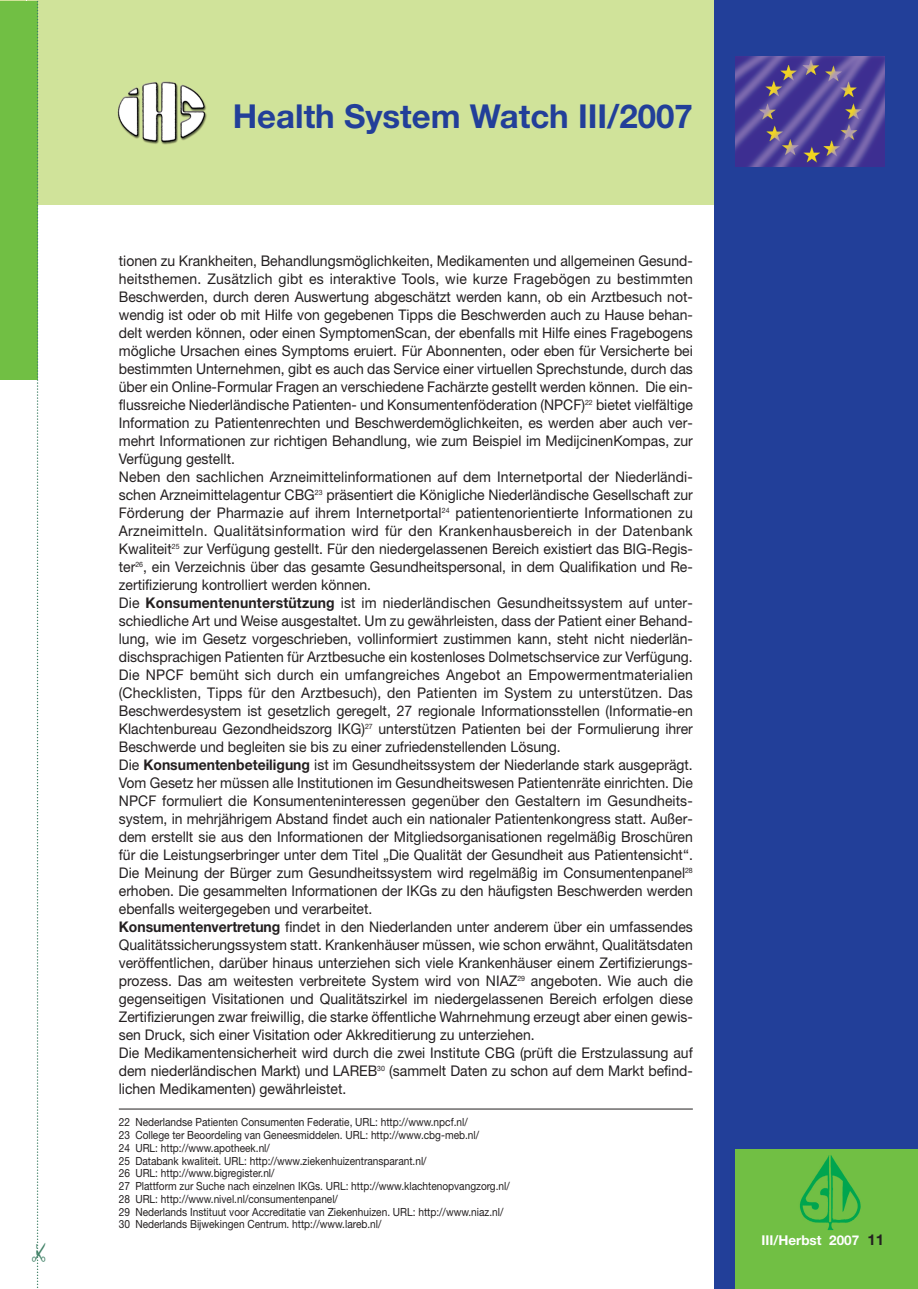
<style>
.page{position:relative;width:918px;height:1289px;background:#fff}
.page>*{position:absolute;margin:0;border:0;box-sizing:border-box;transform-origin:0 0}
.t1{font:700 33px "Helvetica Neue";color:#223f99}
.t2{font:22.5px "Monotype Sorts";color:#418167}
.t3{font:14.7px/18px "Helvetica Neue";color:#231f20;scale:.95 1}
.t4{font:700 13.5px "Helvetica Neue";color:#fff}
.t5{font:11.25px/12.8px "Helvetica Neue";color:#231f20;scale:.9 1}
.s1{font-weight:700}
.s2{font-size:15px;color:#231f20}
</style>
<div class="page">
<div style="left:27px;top:1px;width:891px;height:204px;background:#d0e39a"></div>
<div style="left:714px;top:1px;width:204px;height:1287px;background:#223f99"></div>
<div style="left:735px;top:1149px;width:183px;height:139px;background:#71bf44"></div>
<img style="left:799px;top:1155px;width:62px;height:75px">
<img style="left:735px;top:56px;width:149px;height:111px">
<div style="left:0;top:1px;width:24px;height:378px;background:#71bf44"></div>
<div style="left:8px;top:1px;width:30px;height:378px;background:#71bf44"></div>
<img style="left:117px;top:81px;width:90px;height:64px">
<svg style="left:37px;top:1px;width:1px;height:1287px"></svg>
<hr style="left:119px;top:1108px;width:574px;height:1px;background:#231f20">
<h2 class="t2" style="left:28px;top:1262px;width:23px;rotate:-90deg">✃</h2>
<h1 class="t1" style="left:233px;top:104px;width:462px">Health System Watch III/2007</h1>
<p class="t3" style="left:119px;top:253px;width:606px">tionen zu Krankheiten, Behandlungsmöglichkeiten, Medikamenten und allgemeinen Gesund&shy;heitsthemen. Zusätzlich gibt es interaktive Tools, wie kurze Fragebögen zu bestimmten Beschwerden, durch deren Auswertung abgeschätzt werden kann, ob ein Arztbesuch not&shy;wendig ist oder ob mit Hilfe von gegebenen Tipps die Beschwerden auch zu Hause behan&shy;delt werden können, oder einen SymptomenScan, der ebenfalls mit Hilfe eines Fragebogens mögliche Ursachen eines Symptoms eruiert. Für Abonnenten, oder eben für Versicherte bei bestimmten Unternehmen, gibt es auch das Service einer virtuellen Sprechstunde, durch das über ein Online-Formular Fragen an verschiedene Fachärzte gestellt werden können. Die ein&shy;flussreiche Niederländische Patienten- und Konsumentenföderation (NPCF)<sup>22</sup> bietet vielfältige Information zu Patientenrechten und Beschwerdemöglichkeiten, es werden aber auch ver&shy;mehrt Informationen zur richtigen Behandlung, wie zum Beispiel im MedijcinenKompas, zur Verfügung gestellt.<br>Neben den sachlichen Arzneimittelinformationen auf dem Internetportal der Niederländi&shy;schen Arzneimittelagentur CBG<sup>23</sup> präsentiert die Königliche Niederländische Gesellschaft zur Förderung der Pharmazie auf ihrem Internetportal<sup>24</sup> patientenorientierte Informationen zu Arzneimitteln. Qualitätsinformation wird für den Krankenhausbereich in der Datenbank Kwaliteit<sup>25</sup> zur Verfügung gestellt. Für den niedergelassenen Bereich existiert das BIG-Regis&shy;ter<sup>26</sup>, ein Verzeichnis über das gesamte Gesundheitspersonal, in dem Qualifikation und Re&shy;zertifizierung kontrolliert werden können.<br>Die <span class="s1">Konsumentenunterstützung</span> ist im niederländischen Gesundheitssystem auf unter&shy;schiedliche Art und Weise ausgestaltet. Um zu gewährleisten, dass der Patient einer Behand&shy;lung, wie im Gesetz vorgeschrieben, vollinformiert zustimmen kann, steht nicht niederlän&shy;dischsprachigen Patienten für Arztbesuche ein kostenloses Dolmetschservice zur Verfügung.<br>Die NPCF bemüht sich durch ein umfangreiches Angebot an Empowermentmaterialien (Checklisten, Tipps für den Arztbesuch), den Patienten im System zu unterstützen. Das Beschwerdesystem ist gesetzlich geregelt, 27 regionale Informationsstellen (Informatie-en Klachtenbureau Gezondheidszorg IKG)<sup>27</sup> unterstützen Patienten bei der Formulierung ihrer Beschwerde und begleiten sie bis zu einer zufriedenstellenden Lösung.<br>Die <span class="s1">Konsumentenbeteiligung</span> ist im Gesundheitssystem der Niederlande stark ausgeprägt.<br>Vom Gesetz her müssen alle Institutionen im Gesundheitswesen Patientenräte einrichten. Die NPCF formuliert die Konsumenteninteressen gegenüber den Gestaltern im Gesundheits&shy;system, in mehrjährigem Abstand findet auch ein nationaler Patientenkongress statt. Außer&shy;dem erstellt sie aus den Informationen der Mitgliedsorganisationen regelmäßig Broschüren für die Leistungserbringer unter dem Titel „Die Qualität der Gesundheit aus Patientensicht“.<br>Die Meinung der Bürger zum Gesundheitssystem wird regelmäßig im Consumentenpanel<sup>28 </sup>erhoben. Die gesammelten Informationen der IKGs zu den häufigsten Beschwerden werden ebenfalls weitergegeben und verarbeitet.<br><span class="s1">Konsumentenvertretung</span> findet in den Niederlanden unter anderem über ein umfassendes Qualitätssicherungssystem statt. Krankenhäuser müssen, wie schon erwähnt, Qualitätsdaten veröffentlichen, darüber hinaus unterziehen sich viele Krankenhäuser einem Zertifizierungs&shy;prozess. Das am weitesten verbreitete System wird von NIAZ<sup>29</sup> angeboten. Wie auch die gegenseitigen Visitationen und Qualitätszirkel im niedergelassenen Bereich erfolgen diese Zertifizierungen zwar freiwillig, die starke öffentliche Wahrnehmung erzeugt aber einen gewis&shy;sen Druck, sich einer Visitation oder Akkreditierung zu unterziehen.<br>Die Medikamentensicherheit wird durch die zwei Institute CBG (prüft die Erstzulassung auf dem niederländischen Markt) und LAREB<sup>30</sup> (sammelt Daten zu schon auf dem Markt befind&shy;lichen Medikamenten) gewährleistet.</p>
<p class="t5" style="left:119px;top:1117px;width:436px">22 Nederlandse Patienten Consumenten Federatie, URL: http://www.npcf.nl/<br>23 College ter Beoordeling van Geneesmiddelen. URL: http://www.cbg-meb.nl/<br>24 URL: http://www.apotheek.nl/<br>25 Databank kwaliteit. URL: http://www.ziekenhuizentransparant.nl/<br>26 URL: http://www.bigregister.nl/<br>27 Plattform zur Suche nach einzelnen IKGs. URL: http://www.klachtenopvangzorg.nl/ 28 URL: http://www.nivel.nl/consumentenpanel/<br>29 Nederlands Instituut voor Accreditatie van Ziekenhuizen. URL: http://www.niaz.nl/ 30 Nederlands Bijwekingen Centrum. http://www.lareb.nl/</p>
<p class="t4" style="left:761px;top:1235px;width:124px">III/Herbst 2007 <span class="s2">11</span></p>
</div>
